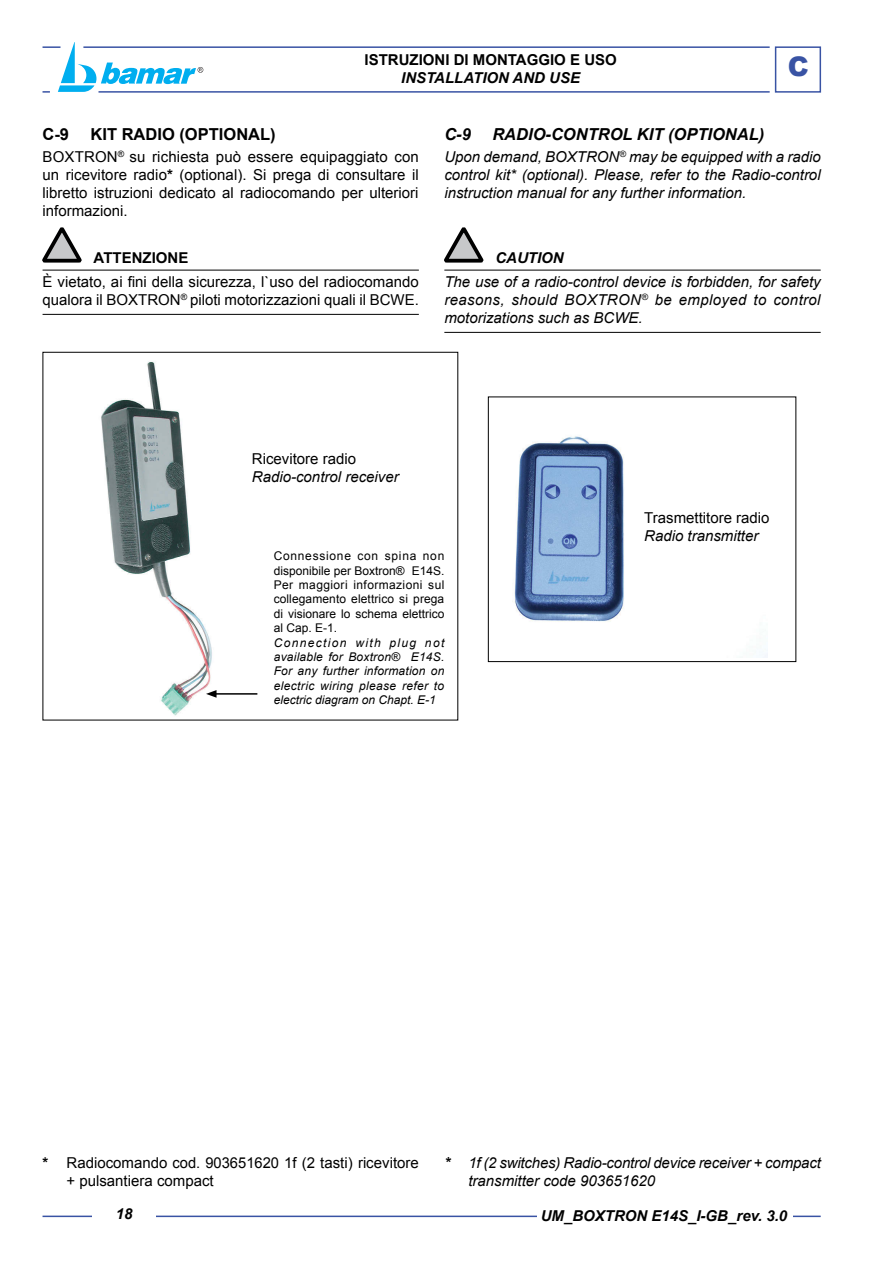
<style>
.page{position:relative;width:893px;height:1263px;background:#fff}
.page>*{position:absolute;margin:0;border:0;box-sizing:border-box;transform-origin:0 0}
.t1{font:900 27px "Arial";color:#3953a4}
.t2{font:italic 700 16.5px "Arial";color:#000}
.t3{font:700 16.5px "Arial";color:#000}
.t4{font:italic 15px/18px "Arial";color:#000;text-align:justify}
.t5{font:15px/18px "Arial";color:#000}
.t6{font:italic 700 15px "Arial";color:#000}
.t7{font:700 15px "Arial";color:#000}
.t8{font:12px/14.4px "Arial";color:#000;text-align:justify}
.t9{font:italic 12px/14.4px "Arial";letter-spacing:.03em;color:#000;text-align:justify}
.s1{font-weight:700}
</style>
<div class="page">
<div style="left:775px;top:46px;width:46px;height:47px;border:2px solid #3953a4"></div>
<hr style="left:83px;top:46px;width:687px;height:2px;background:#3953a4">
<hr style="left:99px;top:91px;width:671px;height:2px;background:#3953a4">
<svg style="left:43px;top:42px;width:160px;height:51px"></svg>
<hr style="left:43px;top:1215px;width:778px;height:2px;background:#3953a4">
<div style="left:92px;top:1205px;width:64px;height:20px;background:#fff"></div>
<div style="left:538px;top:1206px;width:255px;height:21px;background:#fff"></div>
<hr style="left:43px;top:270px;width:376px;height:1px;background:#000">
<hr style="left:43px;top:314px;width:376px;height:1px;background:#000">
<svg style="left:43px;top:227px;width:39px;height:36px"></svg>
<hr style="left:444px;top:270px;width:377px;height:1px;background:#000">
<hr style="left:444px;top:332px;width:377px;height:1px;background:#000">
<svg style="left:444px;top:227px;width:40px;height:36px"></svg>
<img style="left:101px;top:361px;width:111px;height:355px">
<img style="left:512px;top:436px;width:256px;height:221px">
<div style="left:488px;top:396px;width:308px;height:266px;border:1px solid #000"></div>
<hr style="left:214px;top:693px;width:43px;height:2px;background:#000">
<svg style="left:206px;top:690px;width:11px;height:8px"></svg>
<p class="t7" style="left:365px;top:50px;width:254px">ISTRUZIONI DI MONTAGGIO E USO</p>
<p class="t6" style="left:401px;top:68px;width:180px">INSTALLATION AND USE</p>
<h1 class="t1" style="left:788px;top:47px;width:23px">C</h1>
<p class="t3" style="left:43px;top:123px;width:28px">C-9</p>
<p class="t3" style="left:91px;top:123px;width:43px">KIT RADIO</p>
<p class="t3" style="left:179px;top:123px;width:51px">(O PTIONAL</p>
<p class="t3" style="left:270px;top:123px;width:7px">)</p>
<p class="t5" style="left:43px;top:148px;width:378px;text-align:justify">BOXTRON<sup>®</sup> su richiesta può essere equipaggiato con un ricevitore radio<span class="s1">*</span> (optional). Si prega di consultare il libretto istruzioni dedicato al radiocomando per ulteriori informazioni.</p>
<p class="t7" style="left:94px;top:174px;width:224px">PERICOLO DI FOLGORAZIONE</p>
<p class="t7" style="left:94px;top:248px;width:96px">ATTENZIONE</p>
<p class="t5" style="left:43px;top:273px;width:378px">È vietato, ai fini della sicurezza, l`uso del radiocomando qualora il BOXTRON<sup>®</sup> piloti motorizzazioni quali il BCWE.</p>
<p class="t2" style="left:444px;top:123px;width:41px">C-9 RADIO</p>
<p class="t2" style="left:545px;top:123px;width:18px">-CONTROL</p>
<p class="t2" style="left:637px;top:123px;width:72px">KIT (OPTIONAL</p>
<p class="t2" style="left:759px;top:123px;width:7px">)</p>
<p class="t4" style="left:444px;top:148px;width:378px">Upon demand, BOXTRON<sup>®</sup> may be equipped with a radio control kit* (optional). Please, refer to the Radio-control instruction manual for any further information.</p>
<p class="t6" style="left:495px;top:174px;width:225px">DANGER OF ELECTROCUTION</p>
<p class="t6" style="left:495px;top:248px;width:70px">CAUTION</p>
<p class="t4" style="left:444px;top:273px;width:378px">The use of a radio-control device is forbidden, for safety reasons, should BOXTRON<sup>®</sup> be employed to control motorizations such as BCWE.</p>
<p class="t5" style="left:252px;top:450px;width:106px">Ricevitore radio</p>
<p class="t4" style="left:252px;top:468px;width:148px">Radio-control receiver</p>
<p class="t5" style="left:644px;top:508px;width:127px">Trasmettitore radio</p>
<p class="t4" style="left:644px;top:527px;width:116px">Radio transmitter</p>
<p class="t8" style="left:274px;top:549px;width:172px">Connessione con spina non disponibile per Boxtron® E14S.<br>Per maggiori informazioni sul collegamento elettrico si prega di visionare lo schema elettrico al Cap. E-1.</p>
<p class="t9" style="left:274px;top:635px;width:172px">Connection with plug not available for Boxtron® E14S.<br>For any further information on electric wiring please refer to electric diagram on Chapt. E-1</p>
<p class="t5" style="left:67px;top:1153px;width:354px;text-indent:-24px"><span class="s1">*</span> Radiocomando cod. 903651620 1f (2 tasti) ricevitore + pulsantiera compact</p>
<p class="t4" style="left:468px;top:1153px;width:354px;text-indent:-24px"><span class="s1">*</span> 1f (2 switches) Radio-control device receiver + compact transmitter code 903651620</p>
<p class="t6" style="left:116px;top:1203px;width:18px">18</p>
<p class="t6" style="left:541px;top:1205px;width:248px">UM_BOXTRON E14S_I-GB_REV. 3.0</p>
</div>
